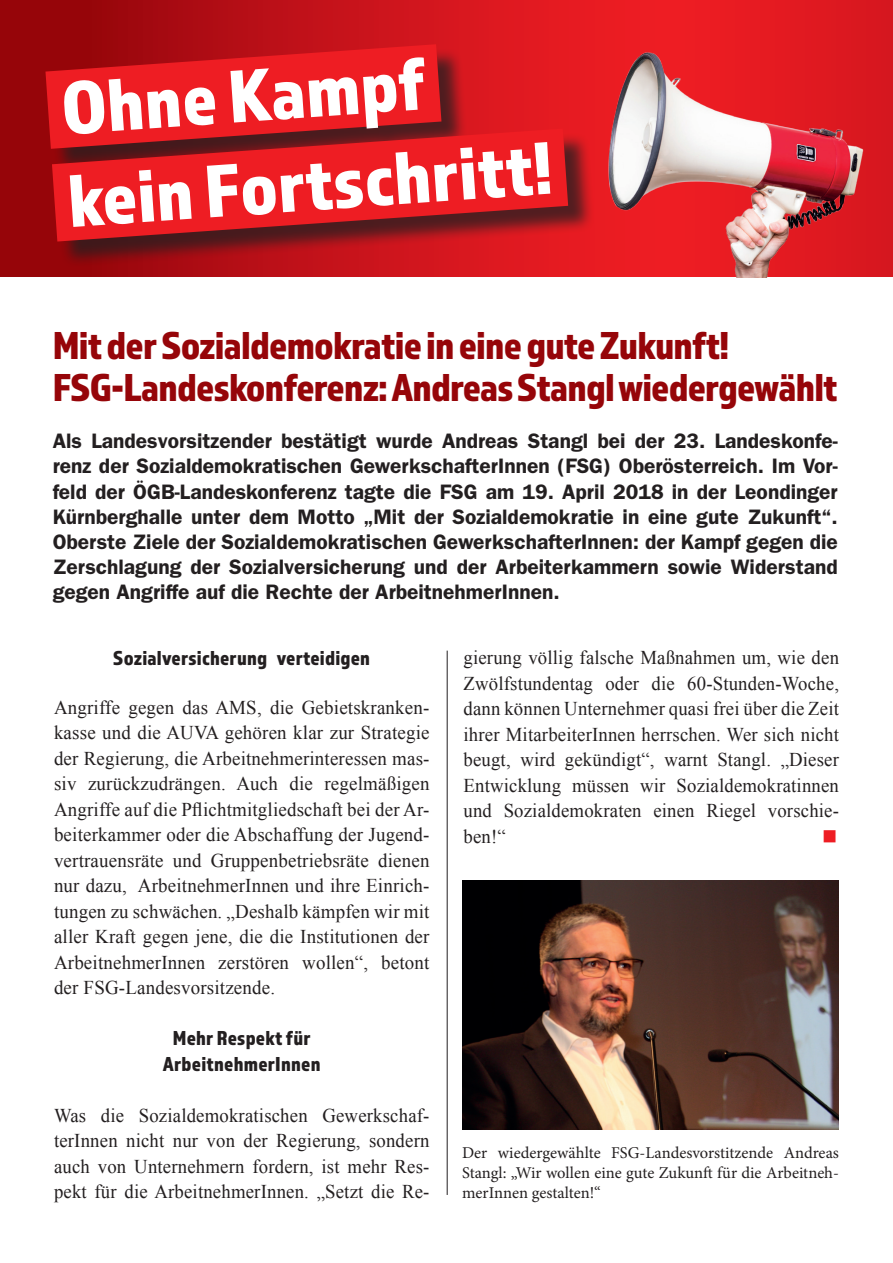
<style>
.page{position:relative;width:893px;height:1263px;background:#fff}
.page>*{position:absolute;margin:0;border:0;box-sizing:border-box;transform-origin:0 0}
.t1{font:77.4px/93px "Almaq Refined";color:#fff}
.t2{font:40.5px/42px "Almaq Refined";letter-spacing:-.02em;color:#960509}
.t3{font:600 21px/25.2px "ITC Franklin Gothic Std";color:#231f20;text-align:justify}
.t4{font:21px/25.5px "Almaq Refined";letter-spacing:.01em;color:#231f20;text-align:center}
.t5{font:21px "Wingdings";color:#ee1d23}
.t6{font:19.5px/25.5px "Times New Roman";letter-spacing:.01em;color:#231f20;text-align:justify}
.t7{font:19.5px/25.5px "Times New Roman";letter-spacing:.01em;color:#231f20;text-align:justify;scale:.96 1}
.t8{font:16.5px/19.8px "Minion Pro";color:#231f20;text-align:justify}
</style>
<div class="page">
<svg style="left:521px;top:0;width:372px;height:38px;background:#e51a21"></svg>
<svg style="left:0;top:0;width:521px;height:85px;background:#c11118"></svg>
<svg style="left:0;top:85px;width:492px;height:192px;background:#c5171d"></svg>
<img style="left:492px;top:38px;width:401px;height:239px">
<hr style="left:447px;top:651px;width:1px;height:544px;background:#231f20">
<img style="left:463px;top:880px;width:376px;height:249px">
<h1 class="t1" style="left:58px;top:60px;width:487px;rotate:-4deg">Ohne Kampf kein Fortschritt!</h1>
<h2 class="t2" style="left:53px;top:323px;width:787px">Mit der Sozialdemokratie in eine gute Zukunft!<br>FSG-Landeskonferenz: Andreas Stangl wiedergewählt</h2>
<p class="t3" style="left:53px;top:428px;width:787px">Als Landesvorsitzender bestätigt wurde Andreas Stangl bei der 23. Landeskonfe&shy;renz der Sozialdemokratischen GewerkschafterInnen (FSG) Oberösterreich. Im Vor&shy;feld der ÖGB-Landeskonferenz tagte die FSG am 19. April 2018 in der Leondinger Kürnberghalle unter dem Motto „Mit der Sozialdemokratie in eine gute Zukunft“.<br>Oberste Ziele der Sozialdemokratischen GewerkschafterInnen: der Kampf gegen die Zerschlagung der Sozialversicherung und der Arbeiterkammern sowie Widerstand gegen Angriffe auf die Rechte der ArbeitnehmerInnen.</p>
<p class="t4" style="left:113px;top:644px;width:258px">Sozialversicherung verteidigen</p>
<p class="t6" style="left:54px;top:694px;width:377px">Angriffe gegen das AMS, die Gebietskranken&shy;kasse und die AUVA gehören klar zur Strategie der Regierung, die Arbeitnehmerinteressen mas&shy;siv zurückzudrängen. Auch die regelmäßigen Angriffe auf die Pflichtmitgliedschaft bei der Ar&shy;beiterkammer oder die Abschaffung der Jugend&shy;vertrauensräte und Gruppenbetriebsräte dienen nur dazu, ArbeitnehmerInnen und ihre Einrich&shy;tungen zu schwächen. „Deshalb kämpfen wir mit aller Kraft gegen jene, die die Institutionen der ArbeitnehmerInnen zerstören wollen“, betont der FSG-Landesvorsitzende.</p>
<p class="t4" style="left:163px;top:1025px;width:159px">Mehr Respekt für<br>ArbeitnehmerInnen</p>
<p class="t7" style="left:54px;top:1102px;width:393px">Was die Sozialdemokratischen Gewerkschaf&shy;terInnen nicht nur von der Regierung, sondern auch von Unternehmern fordern, ist mehr Res&shy;pekt für die ArbeitnehmerInnen. „Setzt die Re-</p>
<p class="t7" style="left:463px;top:644px;width:393px">gierung völlig falsche Maßnahmen um, wie den Zwölfstundentag oder die 60-Stunden-Woche, dann können Unternehmer quasi frei über die Zeit ihrer MitarbeiterInnen herrschen. Wer sich nicht beugt, wird gekündigt“, warnt Stangl. „Dieser Entwicklung müssen wir Sozialdemokratinnen und Sozialdemokraten einen Riegel vorschie&shy;ben!“</p>
<p class="t5" style="left:822px;top:825px;width:17px">■</p>
<p class="t8" style="left:462px;top:1143px;width:378px">Der wiedergewählte FSG-Landesvorstitzende Andreas Stangl: „Wir wollen eine gute Zukunft für die Arbeitneh&shy;merInnen gestalten!“</p>
</div>
